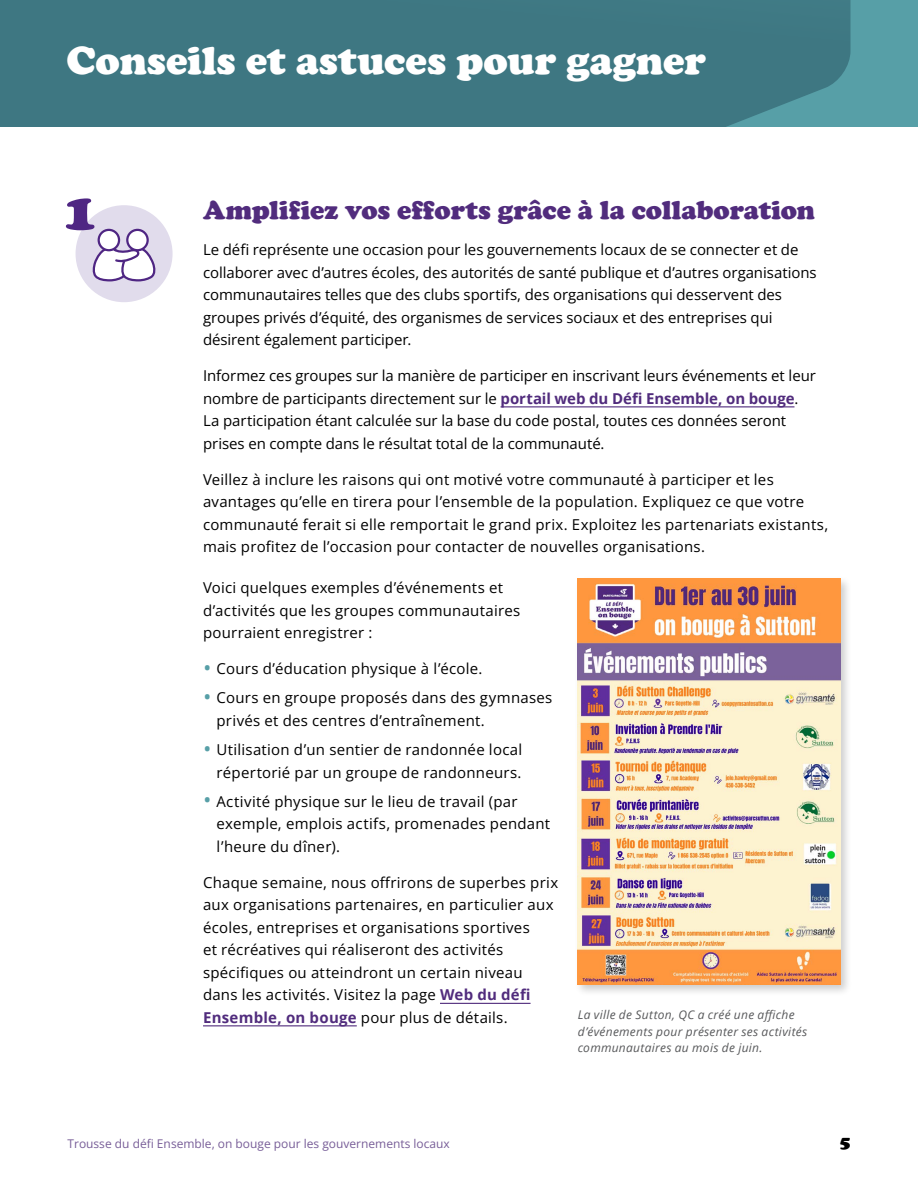
<style>
.page{position:relative;width:918px;height:1188px;background:#fff}
.page>*{position:absolute;margin:0;border:0;box-sizing:border-box;transform-origin:0 0}
.t1{font:900 55.5px "Cooper";color:#4f2683}
.t2{font:900 40.5px "Cooper";color:#fff}
.t3{font:900 27px "Cooper";color:#512c7d}
.t4{font:900 18px "Cooper";color:#000}
.t5{font:15px/22.5px "Open Sans";letter-spacing:.015em;color:#000}
.t6{font:15px/22.5px "Open Sans";letter-spacing:-.005em;color:#000}
.t7{font:italic 12px/16.5px "Open Sans";letter-spacing:.025em;color:#58595b}
.t8{font:12px "Open Sans";color:#785e98}
.s1{font-weight:700;color:#512c7d}
.s2{font-size:22.5px;color:#579fa7}
</style>
<div class="page">
<hr style="left:501px;top:406px;width:293px;height:1px;background:#512c7d">
<hr style="left:440px;top:1003px;width:91px;height:1px;background:#512c7d">
<hr style="left:203px;top:1025px;width:154px;height:1px;background:#512c7d">
<div style="left:575px;top:575px;width:278px;height:422px;background:#000;opacity:.2"></div>
<img style="left:578px;top:579px;width:263px;height:406px">
<div style="left:76px;top:205px;width:97px;height:97px;background:#e1dcec;border-radius:50%"></div>
<div style="left:99px;top:230px;width:20px;height:20px;background:#fff;border-radius:50%"></div>
<div style="left:98px;top:229px;width:22px;height:22px;border:2px solid #4f2683;border-radius:50%"></div>
<div style="left:127px;top:230px;width:21px;height:20px;background:#fff;border-radius:50%"></div>
<div style="left:126px;top:229px;width:23px;height:22px;border:2px solid #4f2683;border-radius:50%"></div>
<svg style="left:92px;top:246px;width:64px;height:36px"></svg>
<div style="left:0;top:0;width:918px;height:127px;background:#579fa7"></div>
<div style="left:0;top:0;width:851px;height:127px;background:#3e7782"></div>
<h2 class="t2" style="left:67px;top:37px;width:641px">Conseils et astuces pour gagner</h2>
<h1 class="t1" style="left:64px;top:179px;width:35px">1</h1>
<h3 class="t3" style="left:203px;top:195px;width:614px">Amplifiez vos efforts grâce à la collaboration</h3>
<p class="t6" style="left:203px;top:238px;width:615px">Le défi représente une occasion pour les gouvernements locaux de se connecter et de collaborer avec d’autres écoles, des autorités de santé publique et d’autres organisations communautaires telles que des clubs sportifs, des organisations qui desservent des groupes privés d’équité, des organismes de services sociaux et des entreprises qui désirent également participer.</p>
<p class="t6" style="left:203px;top:364px;width:614px">Informez ces groupes sur la manière de participer en inscrivant leurs événements et leur nombre de participants directement sur le <span class="s1">portail web du Défi Ensemble, on bouge</span>.<br>La participation étant calculée sur la base du code postal, toutes ces données seront prises en compte dans le résultat total de la communauté.</p>
<p class="t5" style="left:203px;top:468px;width:627px">Veillez à inclure les raisons qui ont motivé votre communauté à participer et les avantages qu’elle en tirera pour l’ensemble de la population. Expliquez ce que votre communauté ferait si elle remportait le grand prix. Exploitez les partenariats existants, mais profitez de l’occasion pour contacter de nouvelles organisations.</p>
<p class="t5" style="left:203px;top:576px;width:319px">Voici quelques exemples d’événements et d’activités que les groupes communautaires pourraient enregistrer :</p>
<p class="t5" style="left:203px;top:657px;width:281px"><span class="s2">•</span> Cours d’éducation physique à l’école.</p>
<p class="t5" style="left:217px;top:686px;width:337px;text-indent:-14px"><span class="s2">•</span> Cours en groupe proposés dans des gymnases privés et des centres d’entraînement.</p>
<p class="t5" style="left:203px;top:738px;width:321px;text-align:right"><span class="s2">•</span> Utilisation d’un sentier de randonnée local répertorié par un groupe de randonneurs.</p>
<p class="t5" style="left:217px;top:790px;width:335px;text-indent:-14px"><span class="s2">•</span> Activité physique sur le lieu de travail (par exemple, emplois actifs, promenades pendant l’heure du dîner).</p>
<p class="t5" style="left:203px;top:871px;width:357px">Chaque semaine, nous offrirons de superbes prix aux organisations partenaires, en particulier aux écoles, entreprises et organisations sportives<br>et récréatives qui réaliseront des activités spécifiques ou atteindront un certain niveau dans les activités. Visitez la page <span class="s1">Web du défi Ensemble, on bouge</span> pour plus de détails.</p>
<p class="t7" style="left:578px;top:1006px;width:231px">La ville de Sutton, QC a créé une affiche d’événements pour présenter ses activités communautaires au mois de juin.</p>
<p class="t8" style="left:68px;top:1136px;width:384px">Trousse du défi Ensemble, on bouge pour les gouvernements locaux</p>
<p class="t4" style="left:840px;top:1131px;width:12px">5</p>
</div>
